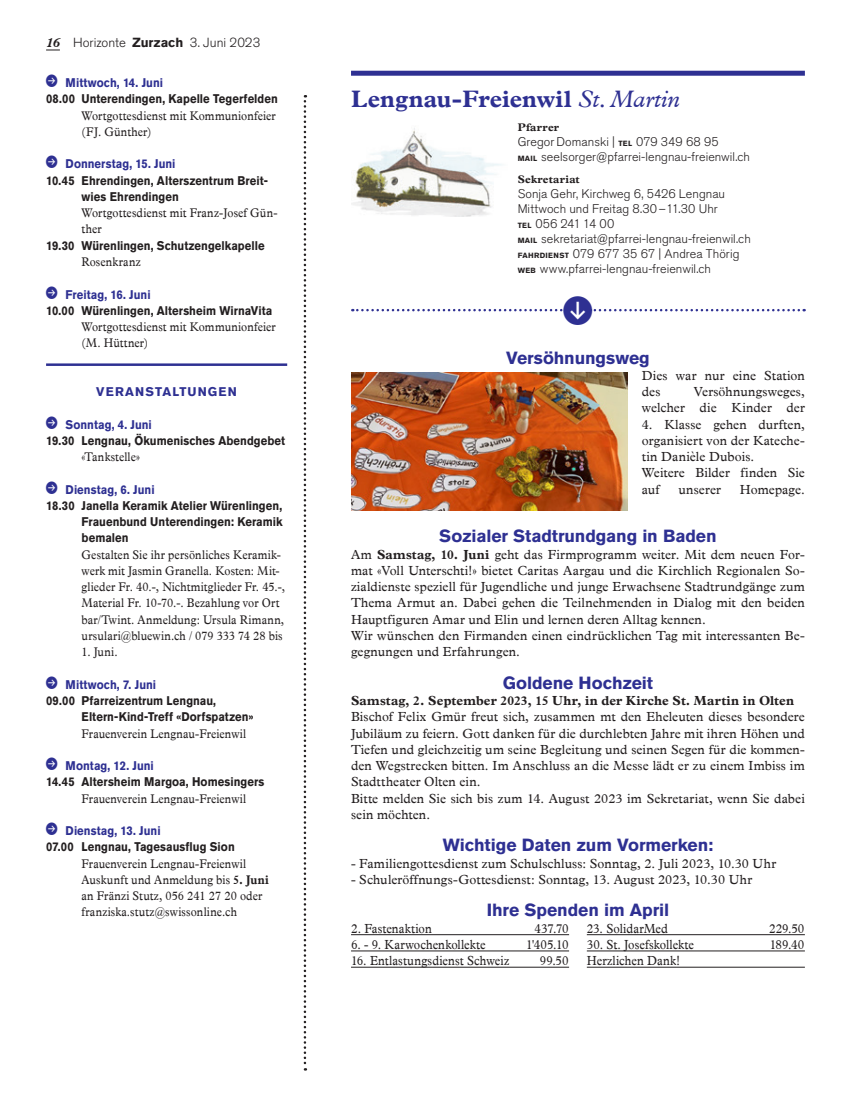
<style>
.page{position:relative;width:851px;height:1099px;background:#fff}
.page>*{position:absolute;margin:0;border:0;box-sizing:border-box;transform-origin:0 0}
.Pfarrei_Ort_Patrozin{font:700 23.75px "Plantin MT Pro";color:#2e3092}
.subheadline-1{font:700 17.5px "Akzidenz Grotesk Pro";letter-spacing:-.005em;color:#2e3092}
.paragraphBlockCenter{font:13.12px/16.2px "Plantin MT Pro";letter-spacing:.01em;color:#231f20}
.paragraphTableLineTw{font:13.12px "Plantin MT Pro";letter-spacing:.005em;color:#231f20;scale:.9 1}
.paragraphBlockCenter-2{font:700 13.12px "Plantin MT Pro";letter-spacing:.01em;color:#231f20}
.t1{font:300 13.12px "Akzidenz Grotesk Pro";color:#231f20}
.paragraph{font:12.5px/16.2px "Plantin MT Pro";letter-spacing:.01em;color:#231f20;scale:.9 1}
.subheadline{font:700 12.5px/16.2px "Akzidenz Grotesk Pro";letter-spacing:.005em;color:#231f20;scale:.9 1}
.Pfarrei_Adresse_mit{font:300 12.5px "Akzidenz Grotesk Pro";letter-spacing:.005em;color:#231f20}
.t2{font:700 12.5px "Akzidenz Grotesk Pro";letter-spacing:.005em;color:#2e3092;scale:.9 1}
.Pfarrei_Adresse_Text{font:300 12.5px "Akzidenz Grotesk Pro";color:#231f20}
.Adresse_mit_Label{font:300 12.5px "Akzidenz Grotesk Pro";letter-spacing:.005em;color:#231f20}
.t3{font:700 12.5px "Akzidenz Grotesk Pro";letter-spacing:.09em;color:#2e3092}
.Pfarrei_Adresse_mit-2{font:300 12.5px "Akzidenz Grotesk Pro";letter-spacing:-.025em;color:#231f20}
.Pfarrei_Adresse_Tite{font:700 11px "Plantin MT Pro";letter-spacing:.025em;color:#231f20}
.s1{font-family:"Plantin MT Pro";font-weight:700;font-style:italic}
.s2{font-weight:700}
.s3{font-weight:400;font-style:italic}
.s4{font-weight:700;font-size:7.5px}
</style>
<div class="page">
<svg style="left:46px;top:50px;width:14px;height:1px"></svg>
<hr style="left:46px;top:363px;width:241px;height:3px;background:#2e3092">
<svg style="left:303px;top:95px;width:3px;height:975px"></svg>
<img style="left:351px;top:373px;width:276px;height:138px">
<hr style="left:351px;top:934px;width:218px;height:1px;background:#231f20">
<hr style="left:351px;top:950px;width:218px;height:1px;background:#231f20">
<hr style="left:351px;top:966px;width:218px;height:1px;background:#231f20">
<hr style="left:586px;top:934px;width:218px;height:1px;background:#231f20">
<hr style="left:586px;top:950px;width:218px;height:1px;background:#231f20">
<hr style="left:586px;top:966px;width:218px;height:1px;background:#231f20">
<div style="left:351px;top:71px;width:453px;height:5px;background:#2e3092"></div>
<img style="left:351px;top:128px;width:151px;height:89px">
<svg style="left:352px;top:308px;width:452px;height:4px"></svg>
<p class="t1" style="left:46px;top:34px;width:216px"><span class="s1">16</span> Horizonte <span class="s2">Zurzach</span> 3. Juni 2023</p>
<p class="t2" style="left:66px;top:75px;width:110px">Mittwoch, 14. Juni</p>
<p class="subheadline" style="left:46px;top:91px;width:259px">08.00 Unterendingen, Kapelle Tegerfelden</p>
<p class="paragraph" style="left:81px;top:107px;width:217px">Wortgottesdienst mit Kommunionfeier (FJ. Günther)</p>
<p class="t2" style="left:66px;top:156px;width:124px">Donnerstag, 15. Juni</p>
<p class="subheadline" style="left:81px;top:172px;width:208px;text-indent:-35px">10.45 Ehrendingen, Alterszentrum Breit&shy;wies Ehrendingen</p>
<p class="paragraph" style="left:81px;top:205px;width:219px">Wortgottesdienst mit Franz-Josef Gün&shy;ther</p>
<p class="subheadline" style="left:46px;top:237px;width:244px">19.30 Würenlingen, Schutzengelkapelle</p>
<p class="paragraph" style="left:81px;top:254px;width:67px">Rosenkranz</p>
<p class="t2" style="left:66px;top:286px;width:96px">Freitag, 16. Juni</p>
<p class="subheadline" style="left:46px;top:302px;width:253px">10.00 Würenlingen, Altersheim WirnaVita</p>
<p class="paragraph" style="left:81px;top:319px;width:217px">Wortgottesdienst mit Kommunionfeier (M. Hüttner)</p>
<p class="t3" style="left:96px;top:383px;width:142px">VERANSTALTUNGEN</p>
<p class="t2" style="left:66px;top:416px;width:97px">Sonntag, 4. Juni</p>
<p class="subheadline" style="left:46px;top:432px;width:267px">19.30 Lengnau, Ökumenisches Abendgebet</p>
<p class="paragraph" style="left:81px;top:449px;width:66px">«Tankstelle»</p>
<p class="t2" style="left:66px;top:481px;width:100px">Dienstag, 6. Juni</p>
<p class="subheadline" style="left:81px;top:497px;width:225px;text-align:justify;text-indent:-35px">18.30 Janella Keramik Atelier Würenlingen, Frauenbund Unterendingen: Keramik bemalen</p>
<p class="paragraph" style="left:81px;top:546px;width:228px">Gestalten Sie ihr persönliches Keramik&shy;werk mit Jasmin Granella. Kosten: Mit&shy;glieder Fr. 40.-, Nichtmitglieder Fr. 45.-, Material Fr. 10-70.-. Bezahlung vor Ort bar/Twint. Anmeldung: Ursula Rimann, ursulari@bluewin.ch / 079 333 74 28 bis</p>
<p class="paragraph" style="left:81px;top:644px;width:42px">1. Juni.</p>
<p class="t2" style="left:66px;top:676px;width:102px">Mittwoch, 7. Juni</p>
<p class="subheadline" style="left:81px;top:692px;width:192px;text-indent:-35px">09.00 Pfarreizentrum Lengnau,<br>Eltern-Kind-Treff «Dorfspatzen»</p>
<p class="paragraph" style="left:81px;top:725px;width:184px">Frauenverein Lengnau-Freienwil</p>
<p class="t2" style="left:66px;top:757px;width:100px">Montag, 12. Juni</p>
<p class="subheadline" style="left:46px;top:773px;width:244px">14.45 Altersheim Margoa, Homesingers</p>
<p class="paragraph" style="left:81px;top:790px;width:184px">Frauenverein Lengnau-Freienwil</p>
<p class="t2" style="left:66px;top:822px;width:107px">Dienstag, 13. Juni</p>
<p class="subheadline" style="left:46px;top:838px;width:211px">07.00 Lengnau, Tagesausflug Sion</p>
<p class="paragraph" style="left:81px;top:855px;width:210px">Frauenverein Lengnau-Freienwil Auskunft und Anmeldung bis <span class="s2">5. Juni </span>an Fränzi Stutz, 056 241 27 20 oder franziska.stutz@swissonline.ch</p>
<p class="Pfarrei_Ort_Patrozin" style="left:351px;top:85px;width:330px">Lengnau-Freienwil <span class="s3">St.Martin</span></p>
<p class="Pfarrei_Adresse_Tite" style="left:517px;top:120px;width:43px">Pfarrer</p>
<p class="Pfarrei_Adresse_mit" style="left:517px;top:133px;width:202px">Gregor Domanski | <span class="s4">TEL</span> 079 349 68 95</p>
<p class="Adresse_mit_Label" style="left:517px;top:148px;width:234px"><span class="s4">MAIL</span> seelsorger@pfarrei-lengnau-freienwil.ch</p>
<p class="Pfarrei_Adresse_Tite" style="left:517px;top:172px;width:64px">Sekretariat</p>
<p class="Pfarrei_Adresse_Text" style="left:517px;top:185px;width:209px">Sonja Gehr, Kirchweg 6, 5426 Lengnau</p>
<p class="Pfarrei_Adresse_Text" style="left:517px;top:200px;width:201px">Mittwoch und Freitag 8.30–11.30 Uhr</p>
<p class="Pfarrei_Adresse_mit-2" style="left:517px;top:215px;width:98px"><span class="s4">TEL</span> 056 241 14 00</p>
<p class="Pfarrei_Adresse_mit" style="left:517px;top:230px;width:235px"><span class="s4">MAIL</span> sekretariat@pfarrei-lengnau-freienwil.ch</p>
<p class="Pfarrei_Adresse_mit" style="left:517px;top:245px;width:223px"><span class="s4">FAHRDIENST</span> 079 677 35 67 | Andrea Thörig</p>
<p class="Pfarrei_Adresse_mit" style="left:517px;top:260px;width:195px"><span class="s4">WEB</span> www.pfarrei-lengnau-freienwil.ch</p>
<p class="subheadline-1" style="left:506px;top:346px;width:145px">Versöhnungsweg</p>
<p class="paragraphBlockCenter" style="left:641px;top:367px;width:164px">Dies war nur eine Station des</p>
<p class="paragraphBlockCenter" style="left:641px;top:383px;width:164px;text-align:right">Versöhnungsweges,<br>welcher die Kinder der</p>
<p class="paragraphBlockCenter" style="left:641px;top:416px;width:164px;text-align:justify">4. Klasse gehen durften, organisiert von der Kateche&shy;tin Danièle Dubois.</p>
<p class="paragraphBlockCenter" style="left:641px;top:465px;width:165px">Weitere Bilder finden Sie auf</p>
<p class="paragraphBlockCenter" style="left:678px;top:481px;width:44px">unserer</p>
<p class="paragraphBlockCenter" style="left:739px;top:481px;width:66px">Homepage.</p>
<p class="subheadline-1" style="left:439px;top:525px;width:279px">Sozialer Stadtrundgang in Baden</p>
<p class="paragraphBlockCenter" style="left:351px;top:546px;width:455px;text-align:justify">Am <span class="s2">Samstag, 10. Juni</span> geht das Firmprogramm weiter. Mit dem neuen For&shy;mat «Voll Unterschti!» bietet Caritas Aargau und die Kirchlich Regionalen So&shy;zialdienste speziell für Jugendliche und junge Erwachsene Stadtrundgänge zum Thema Armut an. Dabei gehen die Teilnehmenden in Dialog mit den beiden Hauptfiguren Amar und Elin und lernen deren Alltag kennen.</p>
<p class="paragraphBlockCenter" style="left:351px;top:627px;width:455px">Wir wünschen den Firmanden einen eindrücklichen Tag mit interessanten Be&shy;gegnungen und Erfahrungen.</p>
<p class="subheadline-1" style="left:502px;top:671px;width:152px">Goldene Hochzeit</p>
<p class="paragraphBlockCenter-2" style="left:351px;top:692px;width:444px">Samstag, 2. September 2023, 15 Uhr, in der Kirche St. Martin in Olten</p>
<p class="paragraphBlockCenter" style="left:351px;top:708px;width:455px;text-align:justify">Bischof Felix Gmür freut sich, zusammen mt den Eheleuten dieses besondere Jubiläum zu feiern. Gott danken für die durchlebten Jahre mit ihren Höhen und Tiefen und gleichzeitig um seine Begleitung und seinen Segen für die kommen&shy;den Wegstrecken bitten. Im Anschluss an die Messe lädt er zu einem Imbiss im Stadttheater Olten ein.</p>
<p class="paragraphBlockCenter" style="left:351px;top:790px;width:455px">Bitte melden Sie sich bis zum 14. August 2023 im Sekretariat, wenn Sie dabei sein möchten.</p>
<p class="subheadline-1" style="left:442px;top:833px;width:272px">Wichtige Daten zum Vormerken:</p>
<p class="paragraphBlockCenter" style="left:351px;top:855px;width:426px">- Familiengottesdienst zum Schulschluss: Sonntag, 2. Juli 2023, 10.30 Uhr</p>
<p class="paragraphBlockCenter" style="left:351px;top:871px;width:403px">- Schuleröffnungs-Gottesdienst: Sonntag, 13. August 2023, 10.30 Uhr</p>
<p class="subheadline-1" style="left:486px;top:898px;width:184px">Ihre Spenden im April</p>
<p class="paragraphTableLineTw" style="left:351px;top:920px;width:91px">2. Fastenaktion</p>
<p class="paragraphTableLineTw" style="left:534px;top:920px;width:39px">437.70</p>
<p class="paragraphTableLineTw" style="left:351px;top:936px;width:151px">6. - 9. Karwochenkollekte</p>
<p class="paragraphTableLineTw" style="left:526px;top:936px;width:49px">1'405.10</p>
<p class="paragraphTableLineTw" style="left:351px;top:953px;width:177px">16. Entlastungsdienst Schweiz</p>
<p class="paragraphTableLineTw" style="left:539px;top:953px;width:34px">99.50</p>
<p class="paragraphTableLineTw" style="left:586px;top:920px;width:92px">23. SolidarMed</p>
<p class="paragraphTableLineTw" style="left:769px;top:920px;width:41px">229.50</p>
<p class="paragraphTableLineTw" style="left:586px;top:936px;width:121px">30. St. Josefskollekte</p>
<p class="paragraphTableLineTw" style="left:769px;top:936px;width:40px">189.40</p>
<p class="paragraphTableLineTw" style="left:586px;top:953px;width:105px">Herzlichen Dank!</p>
</div>
